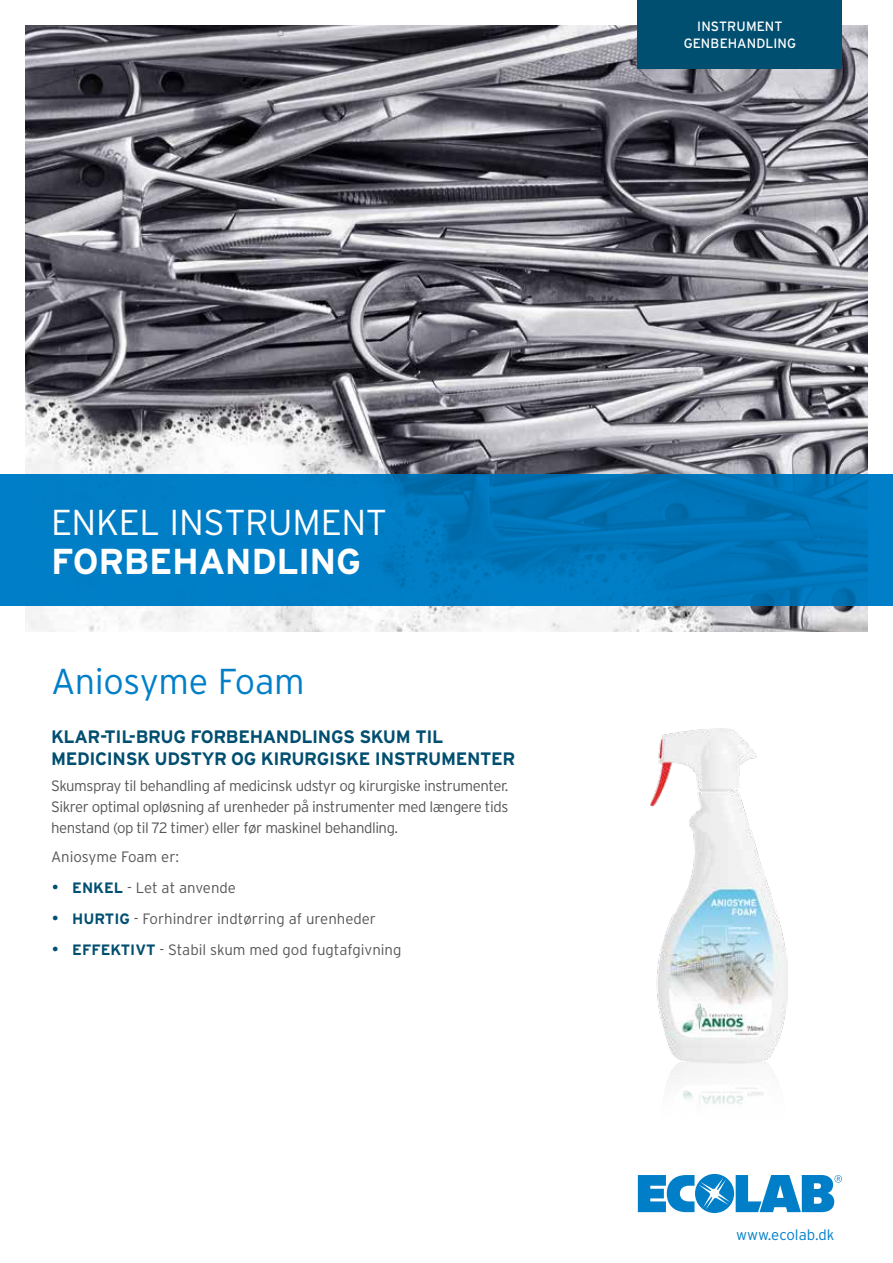
<style>
.page{position:relative;width:893px;height:1263px;background:#fff}
.page>*{position:absolute;margin:0;border:0;box-sizing:border-box;transform-origin:0 0}
.t1{font:300 36px "Interstate";letter-spacing:-.01em;color:#fff}
.t2{font:700 36px "Interstate";letter-spacing:-.01em;color:#fff}
.t3{font:300 36px "Interstate";letter-spacing:-.01em;color:#007fc8}
.t4{font:700 18px/22.5px "Interstate";letter-spacing:-.02em;color:#004e70}
.t5{font:300 15px/21px "Interstate";letter-spacing:-.005em;color:#575756;text-align:justify}
.t6{font:300 15px "Interstate";color:#007fc8}
.t7{font:13.5px/16.5px "Interstate";letter-spacing:.005em;color:#fff;text-align:center}
.s1{color:#004e70}
.s2{font-weight:700;color:#004e70}
</style>
<div class="page">
<svg style="left:638px;top:1174px;width:204px;height:39px"></svg>
<img style="left:26px;top:26px;width:841px;height:605px">
<div style="left:638px;top:0;width:204px;height:68px;background:#004e70"></div>
<svg style="left:0;top:474px;width:893px;height:132px;background:#0079bf"></svg>
<img style="left:651px;top:729px;width:136px;height:375px">
<p class="t7" style="left:684px;top:18px;width:114px">INSTRUMENT<br>GENBEHANDLING</p>
<h1 class="t1" style="left:51px;top:502px;width:337px">ENKEL INSTRUMENT</h1>
<h1 class="t2" style="left:51px;top:541px;width:312px">FORBEHANDLING</h1>
<h1 class="t3" style="left:51px;top:661px;width:255px">Aniosyme Foam</h1>
<p class="t4" style="left:51px;top:725px;width:466px">KLAR-TIL-BRUG FORBEHANDLINGS SKUM TIL<br>MEDICINSK UDSTYR OG KIRURGISKE INSTRUMENTER</p>
<p class="t5" style="left:51px;top:774px;width:459px">Skumspray til behandling af medicinsk udstyr og kirurgiske instrumenter.<br>Sikrer optimal opløsning af urenheder på instrumenter med længere tids henstand (op til 72 timer) eller før maskinel behandling.</p>
<p class="t5" style="left:51px;top:846px;width:130px">Aniosyme Foam er:</p>
<p class="t5" style="left:51px;top:877px;width:187px"><span class="s1">•</span> <span class="s2">ENKEL</span> - Let at anvende</p>
<p class="t5" style="left:51px;top:908px;width:326px"><span class="s1">•</span> <span class="s2">HURTIG</span> - Forhindrer indtørring af urenheder</p>
<p class="t5" style="left:51px;top:939px;width:352px"><span class="s1">•</span> <span class="s2">EFFEKTIVT</span> - Stabil skum med god fugtafgivning</p>
<p class="t6" style="left:736px;top:1226px;width:100px">www.ecolab.dk</p>
</div>
